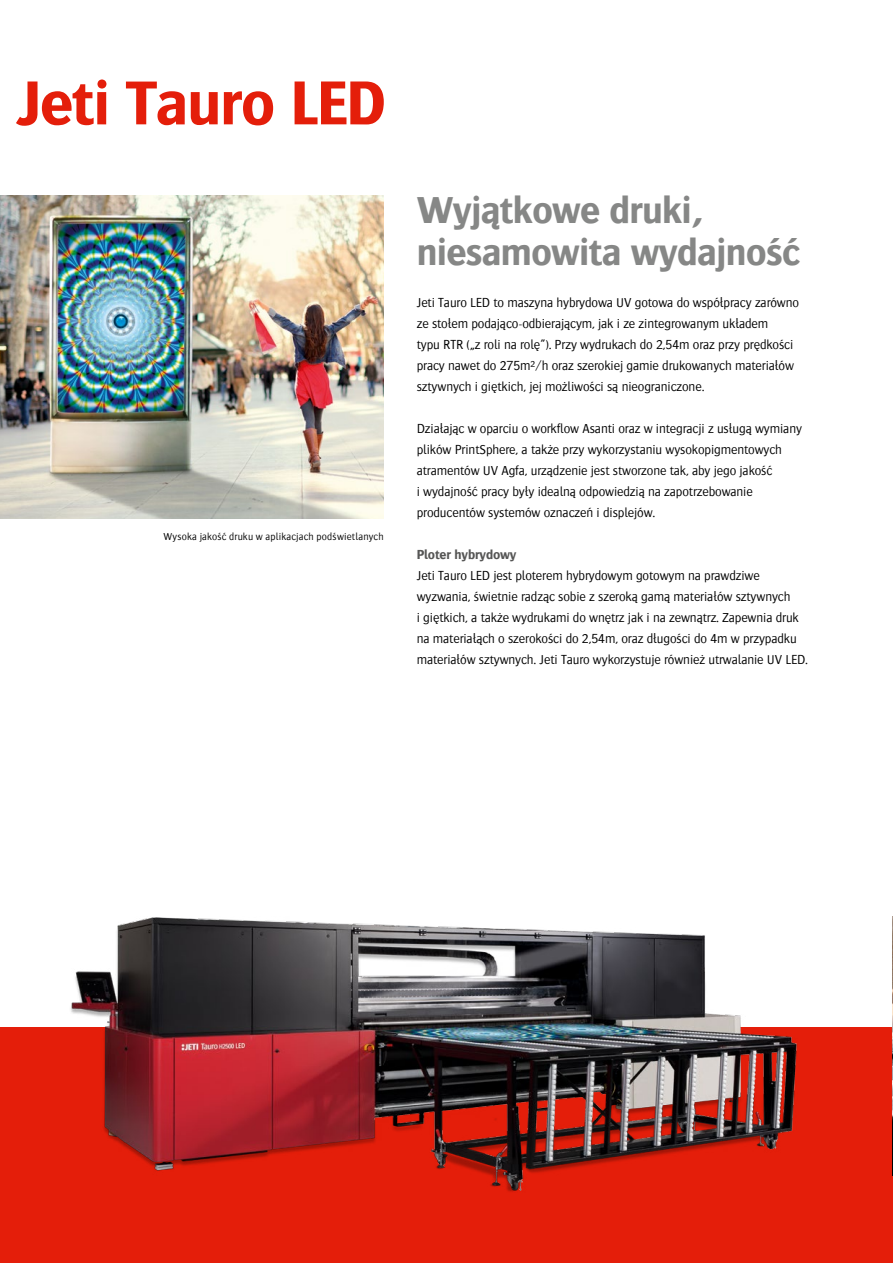
<style>
.page{position:relative;width:893px;height:1263px;background:#fff}
.page>*{position:absolute;margin:0;border:0;box-sizing:border-box;transform-origin:0 0}
.t1{font:700 64.5px "Bosis For Agfa";letter-spacing:-.02em;color:#e41e0a}
.t2{font:700 39px/42px "Bosis For Agfa";letter-spacing:-.02em;color:#868786}
.t3{font:300 13.5px/21px "Bosis For Agfa";letter-spacing:-.01em;color:#000}
.t4{font:700 13.5px "Bosis For Agfa";letter-spacing:-.01em;color:#565655}
.t5{font:300 10.5px "Bosis For Agfa";letter-spacing:.015em;color:#000}
</style>
<div class="page">
<div style="left:0;top:1028px;width:893px;height:235px;background:#e41e0a"></div>
<img style="left:0;top:195px;width:384px;height:324px">
<img style="left:49px;top:917px;width:776px;height:275px">
<img style="left:892px;top:916px;width:1px;height:260px">
<h1 class="t1" style="left:20px;top:67px;width:368px">Jeti Tauro LED</h1>
<p class="t5" style="left:164px;top:531px;width:222px">Wysoka jakość druku w aplikacjach podświetlanych</p>
<h2 class="t2" style="left:417px;top:188px;width:385px">Wyjątkowe druki, niesamowita wydajność</h2>
<p class="t3" style="left:417px;top:292px;width:384px">Jeti Tauro LED to maszyna hybrydowa UV gotowa do współpracy zarówno ze stołem podająco-odbierającym, jak i ze zintegrowanym układem<br>typu RTR („z roli na rolę”). Przy wydrukach do 2,54m oraz przy prędkości pracy nawet do 275m²/h oraz szerokiej gamie drukowanych materiałów sztywnych i giętkich, jej możliwości są nieograniczone.</p>
<p class="t3" style="left:417px;top:418px;width:387px">Działając w oparciu o workflow Asanti oraz w integracji z usługą wymiany plików PrintSphere, a także przy wykorzystaniu wysokopigmentowych atramentów UV Agfa, urządzenie jest stworzone tak, aby jego jakość<br>i wydajność pracy były idealną odpowiedzią na zapotrzebowanie producentów systemów oznaczeń i displejów.</p>
<p class="t4" style="left:417px;top:547px;width:101px">Ploter hybrydowy</p>
<p class="t3" style="left:417px;top:565px;width:393px">Jeti Tauro LED jest ploterem hybrydowym gotowym na prawdziwe wyzwania, świetnie radząc sobie z szeroką gamą materiałów sztywnych<br>i giętkich, a także wydrukami do wnętrz jak i na zewnątrz. Zapewnia druk na materiałąch o szerokości do 2,54m, oraz długości do 4m w przypadku materiałów sztywnych. Jeti Tauro wykorzystuje również utrwalanie UV LED.</p>
</div>
